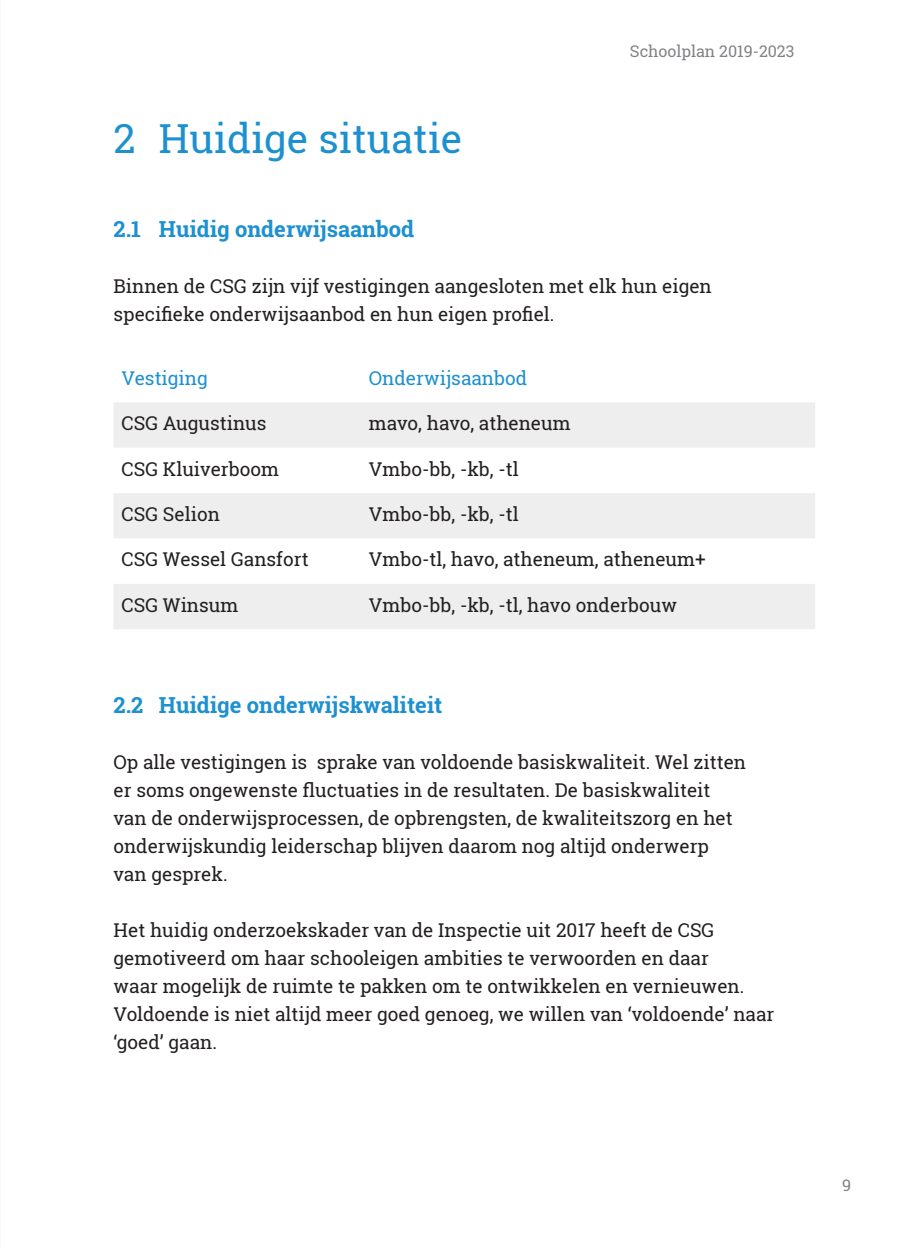
<style>
.page{position:relative;width:908px;height:1248px;background:#fff}
.page>*{position:absolute;margin:0;border:0;box-sizing:border-box;transform-origin:0 0}
.t1{font:40px "Roboto Slab";color:#1d90d0}
.t2{font:700 22px "Roboto Slab";color:#1d90d0}
.t3{font:19px/28px "Roboto Slab";color:#231f20}
.t4{font:19px "Roboto Slab";color:#1d90d0}
.t5{font:16px "Roboto Slab";color:#808285}
</style>
<div class="page">
<svg style="left:114px;top:402px;width:700px;height:227px;fill:#eeeeef"></svg>
<h1 class="t1" style="left:113px;top:111px;width:350px">2 Huidige situatie</h1>
<p class="t5" style="left:629px;top:40px;width:166px">Schoolplan 2019-2023</p>
<p class="t2" style="left:113px;top:214px;width:302px">2.1 Huidig onderwijsaanbod</p>
<p class="t3" style="left:113px;top:272px;width:599px">Binnen de CSG zijn vijf vestigingen aangesloten met elk hun eigen specifieke onderwijsaanbod en hun eigen profiel.</p>
<p class="t4" style="left:121px;top:365px;width:88px">Vestiging</p>
<p class="t4" style="left:368px;top:365px;width:160px">Onderwijsaanbod</p>
<p class="t3" style="left:121px;top:409px;width:146px">CSG Augustinus</p>
<p class="t3" style="left:368px;top:409px;width:203px">mavo, havo, atheneum</p>
<p class="t3" style="left:121px;top:454px;width:159px">CSG Kluiverboom</p>
<p class="t3" style="left:368px;top:454px;width:151px">Vmbo-bb, -kb, -tl</p>
<p class="t3" style="left:121px;top:500px;width:100px">CSG Selion</p>
<p class="t3" style="left:368px;top:500px;width:151px">Vmbo-bb, -kb, -tl</p>
<p class="t3" style="left:121px;top:545px;width:189px">CSG Wessel Gansfort</p>
<p class="t3" style="left:368px;top:545px;width:338px">Vmbo-tl, havo, atheneum, atheneum+</p>
<p class="t3" style="left:121px;top:590px;width:118px">CSG Winsum</p>
<p class="t3" style="left:368px;top:590px;width:309px">Vmbo-bb, -kb, -tl, havo onderbouw</p>
<p class="t2" style="left:113px;top:690px;width:330px">2.2 Huidige onderwijskwaliteit</p>
<p class="t3" style="left:113px;top:748px;width:634px">Op alle vestigingen is sprake van voldoende basiskwaliteit. Wel zitten er soms ongewenste fluctuaties in de resultaten. De basiskwaliteit van de onderwijsprocessen, de opbrengsten, de kwaliteitszorg en het onderwijskundig leiderschap blijven daarom nog altijd onderwerp van gesprek.</p>
<p class="t3" style="left:113px;top:916px;width:662px">Het huidig onderzoekskader van de Inspectie uit 2017 heeft de CSG gemotiveerd om haar schooleigen ambities te verwoorden en daar<br>waar mogelijk de ruimte te pakken om te ontwikkelen en vernieuwen.<br>Voldoende is niet altijd meer goed genoeg, we willen van ‘voldoende’ naar ‘goed’ gaan.</p>
<p class="t5" style="left:841px;top:1174px;width:11px">9</p>
</div>
